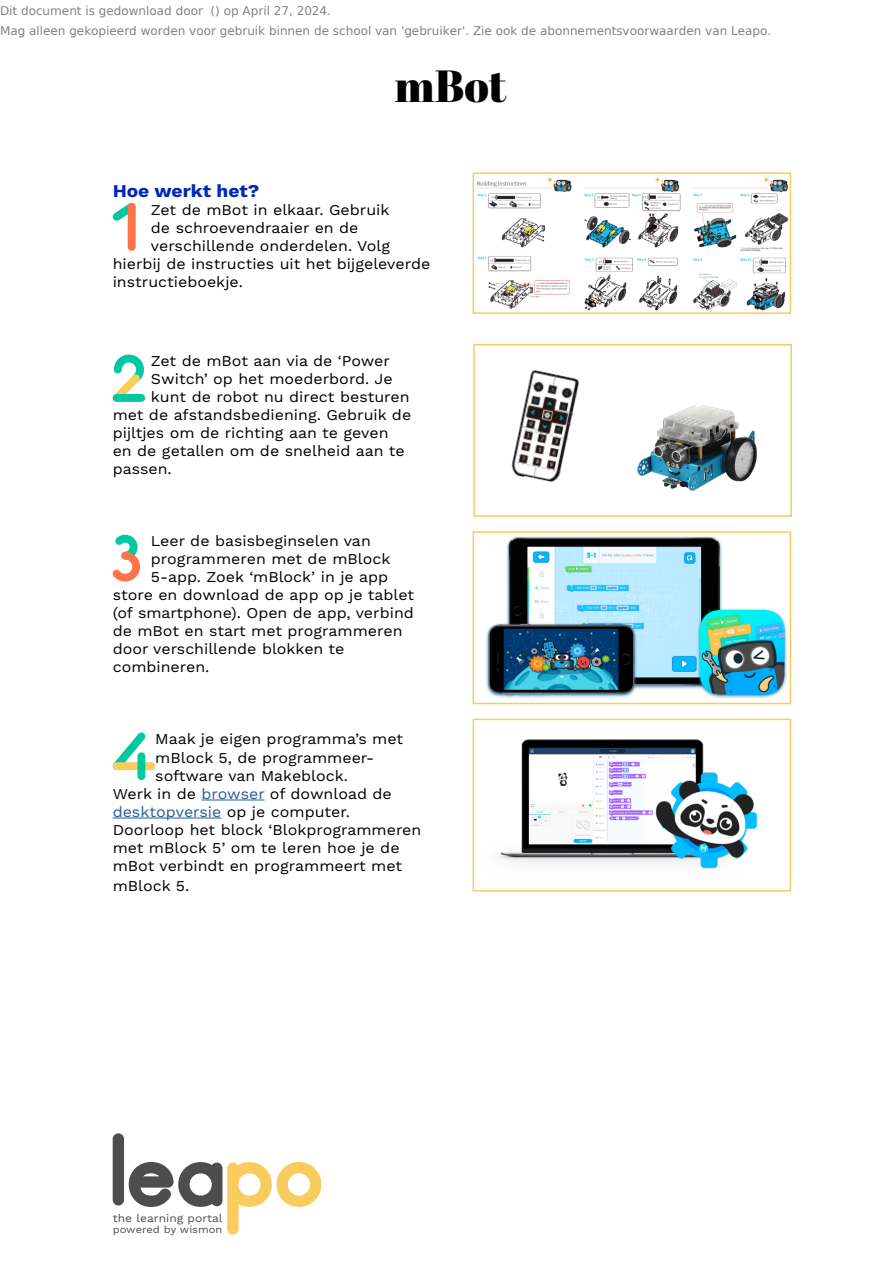
<style>
.page{position:relative;width:893px;height:1263px;background:#fff}
.page>*{position:absolute;margin:0;border:0;box-sizing:border-box;transform-origin:0 0}
.t1{font:45px "Abril Fatface";color:#000}
.t2{font:700 18px "Work Sans";color:#0028b9;scale:1.06 1}
.t3{font:15px "Work Sans";color:#000;scale:1.06 1}
.t4{font:15px "Work Sans";color:#275b9b;scale:1.06 1}
.t5{font:12px/20.4px "DejaVu Sans";color:rgb(0 0 0/.5)}
.t6{font:11.1px "Work Sans";color:#4d4d4d;scale:1.09 1}
.t7{font:10.2px "Work Sans";color:#4d4d4d;scale:1.09 1}
.s1{color:#275b9b}
.s2{color:#000}
</style>
<div class="page">
<hr style="left:202px;top:800px;width:62px;height:1px;background:#275b9b">
<hr style="left:113px;top:818px;width:108px;height:1px;background:#275b9b">
<svg style="left:113px;top:203px;width:23px;height:25px"></svg>
<div style="left:128px;top:207px;width:8px;height:40px;background:#ff7348"></div>
<svg style="left:113px;top:355px;width:32px;height:47px"></svg>
<div style="left:117px;top:394px;width:24px;height:8px;background:#00c8a0"></div>
<svg style="left:113px;top:535px;width:27px;height:47px"></svg>
<img style="left:477px;top:177px;width:311px;height:134px">
<div style="left:473px;top:172px;width:318px;height:142px;border:2px solid #f9cc5d"></div>
<img style="left:511px;top:370px;width:69px;height:112px">
<div style="left:473px;top:344px;width:319px;height:173px;border:2px solid #f9cc5d"></div>
<img style="left:637px;top:405px;width:120px;height:86px">
<svg style="left:113px;top:732px;width:40px;height:45px"></svg>
<div style="left:117px;top:762px;width:34px;height:8px;background:#f9cc5d"></div>
<div style="left:137px;top:756px;width:8px;height:20px;background:#00c8a0"></div>
<img style="left:486px;top:536px;width:301px;height:162px">
<div style="left:473px;top:531px;width:318px;height:173px;border:2px solid #f9cc5d"></div>
<img style="left:498px;top:739px;width:260px;height:130px">
<div style="left:473px;top:719px;width:318px;height:173px;border:2px solid #f9cc5d"></div>
<svg style="left:129px;top:1162px;width:192px;height:73px"></svg>
<div style="left:113px;top:1133px;width:11px;height:72px;background:#4d4d4d;border-radius:6px"></div>
<p class="t5" style="left:0;top:0;width:773px">Dit document is gedownload door () op April 27, 2024.<br>Mag alleen gekopieerd worden voor gebruik binnen de school van 'gebruiker'. Zie ook de abonnementsvoorwaarden van Leapo.</p>
<h1 class="t1" style="left:395px;top:54px;width:113px">mBot</h1>
<p class="t2" style="left:113px;top:181px;width:140px">Hoe werkt het?</p>
<p class="t3" style="left:151px;top:201px;width:227px">Zet de mBot in elkaar. Gebruik</p>
<p class="t3" style="left:151px;top:219px;width:197px">de schroevendraaier en de</p>
<p class="t3" style="left:151px;top:237px;width:227px">verschillende onderdelen. Volg</p>
<p class="t3" style="left:113px;top:255px;width:301px">hierbij de instructies uit het bijgeleverde</p>
<p class="t3" style="left:113px;top:273px;width:125px">instructieboekje.</p>
<p class="t3" style="left:151px;top:352px;width:227px">Zet de mBot aan via de ‘Power</p>
<p class="t3" style="left:151px;top:370px;width:230px">Switch’ op het moederbord. Je</p>
<p class="t3" style="left:151px;top:388px;width:245px">kunt de robot nu direct besturen</p>
<p class="t3" style="left:113px;top:406px;width:283px">met de afstandsbediening. Gebruik de</p>
<p class="t3" style="left:113px;top:424px;width:262px">pijltjes om de richting aan te geven</p>
<p class="t3" style="left:113px;top:442px;width:277px">en de getallen om de snelheid aan te</p>
<p class="t3" style="left:113px;top:460px;width:57px">passen.</p>
<p class="t3" style="left:151px;top:532px;width:209px">Leer de basisbeginselen van</p>
<p class="t3" style="left:151px;top:550px;width:227px">programmeren met de mBlock</p>
<p class="t3" style="left:151px;top:568px;width:225px">5-app. Zoek ‘mBlock’ in je app</p>
<p class="t3" style="left:113px;top:586px;width:286px">store en download de app op je tablet</p>
<p class="t3" style="left:113px;top:604px;width:286px">(of smartphone). Open de app, verbind</p>
<p class="t3" style="left:113px;top:622px;width:275px">de mBot en start met programmeren</p>
<p class="t3" style="left:113px;top:640px;width:220px">door verschillende blokken te</p>
<p class="t3" style="left:113px;top:658px;width:93px">combineren.</p>
<p class="t3" style="left:155px;top:730px;width:235px">Maak je eigen programma’s met</p>
<p class="t3" style="left:155px;top:748px;width:208px">mBlock 5, de programmeer-</p>
<p class="t3" style="left:155px;top:766px;width:183px">software van Makeblock.</p>
<p class="t3" style="left:113px;top:784px;width:265px">Werk in de <span class="s1">browser</span> of download de</p>
<p class="t4" style="left:113px;top:802px;width:225px">desktopversie <span class="s2">op je computer.</span></p>
<p class="t3" style="left:113px;top:820px;width:293px">Doorloop het block ‘Blokprogrammeren</p>
<p class="t3" style="left:113px;top:838px;width:272px">met mBlock 5’ om te leren hoe je de</p>
<p class="t3" style="left:113px;top:856px;width:275px">mBot verbindt en programmeert met</p>
<p class="t3" style="left:113px;top:877px;width:74px">mBlock 5.</p>
<p class="t6" style="left:113px;top:1212px;width:102px">the learning portal</p>
<p class="t7" style="left:113px;top:1224px;width:102px">powered by wismon</p>
</div>
